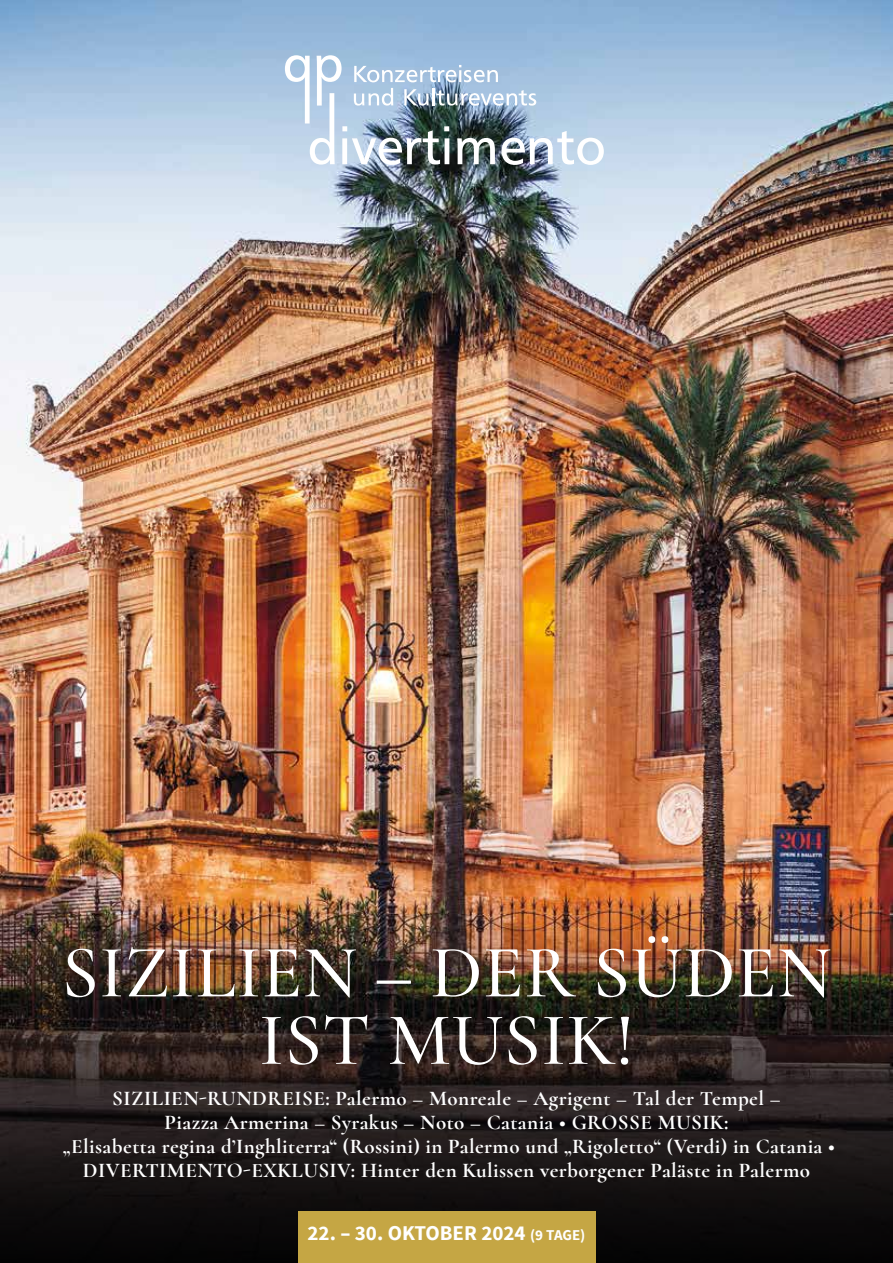
<style>
.page{position:relative;width:893px;height:1263px;background:#fff}
.page>*{position:absolute;margin:0;border:0;box-sizing:border-box;transform-origin:0 0}
.t1{font:500 75px/67.5px "Cormorant";letter-spacing:.005em;color:#fff;text-align:center}
.t2{font:700 21px/24px "Cormorant";letter-spacing:.02em;color:#fff;text-align:center}
.t3{font:700 21px "Source Sans Pro";color:#fff}
.s1{font-size:15px}
</style>
<div class="page">
<img style="left:0;top:0;width:893px;height:893px">
<img style="left:0;top:893px;width:893px;height:370px">
<svg style="left:285px;top:55px;width:319px;height:110px;background:#a3b8ca"></svg>
<div style="left:298px;top:1212px;width:297px;height:51px;background:#c5a644"></div>
<h1 class="t1" style="left:61px;top:938px;width:772px">SIZILIEN – DER SÜDEN<br>IST MUSIK!</h1>
<p class="t2" style="left:63px;top:1086px;width:773px">SIZILIEN-RUNDREISE: Palermo – Monreale – Agrigent – Tal der Tempel –<br>Piazza Armerina – Syrakus – Noto – Catania • GROSSE MUSIK:<br>„Elisabetta regina d’Inghliterra“ (Rossini) in Palermo und „Rigoletto“ (Verdi) in Catania • DIVERTIMENTO-EXKLUSIV: Hinter den Kulissen verborgener Paläste in Palermo</p>
<p class="t3" style="left:308px;top:1220px;width:279px">22. – 30. OKTOBER 2024 <span class="s1">(9 TAGE)</span></p>
</div>
